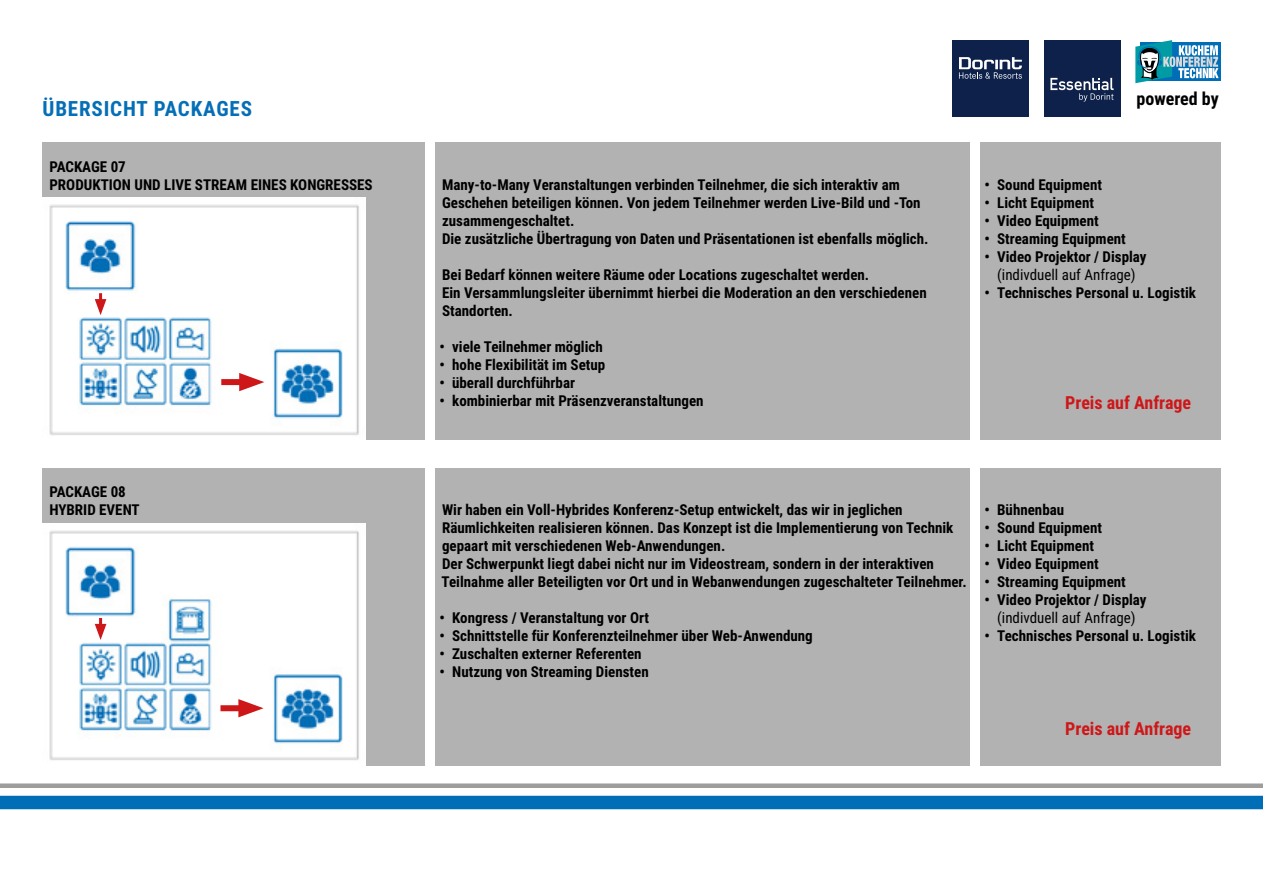
<style>
.page{position:relative;width:1263px;height:893px;background:#fff}
.page>*{position:absolute;margin:0;border:0;box-sizing:border-box;transform-origin:0 0}
.t1{font:700 21px "Roboto Condensed";letter-spacing:.04em;color:#046eb7}
.t2{font:700 18px "Roboto Condensed";color:#cd1719}
.t3{font:700 18px "Roboto Condensed";color:#000}
.t4{font:700 15px/18px "Roboto Condensed";color:#000}
.t5{font:15px "Roboto Condensed";color:#000}
</style>
<div class="page">
<div style="left:0;top:796px;width:1263px;height:13px;background:#006eb6"></div>
<div style="left:0;top:783px;width:1263px;height:5px;background:#9d9d9c"></div>
<div style="left:43px;top:142px;width:382px;height:298px;background:#b3b2b2"></div>
<div style="left:980px;top:142px;width:240px;height:298px;background:#b3b2b2"></div>
<div style="left:980px;top:468px;width:240px;height:297px;background:#b3b2b2"></div>
<div style="left:435px;top:142px;width:534px;height:298px;background:#b3b2b2"></div>
<div style="left:435px;top:468px;width:534px;height:297px;background:#b3b2b2"></div>
<div style="left:43px;top:468px;width:382px;height:297px;background:#b3b2b2"></div>
<img style="left:43px;top:198px;width:323px;height:242px">
<img style="left:43px;top:523px;width:323px;height:242px">
<div style="left:221px;top:379px;width:29px;height:6px;background:#cd1719"></div>
<svg style="left:239px;top:373px;width:25px;height:18px"></svg>
<svg style="left:95px;top:293px;width:11px;height:22px"></svg>
<svg style="left:95px;top:618px;width:11px;height:22px"></svg>
<div style="left:220px;top:705px;width:29px;height:6px;background:#cd1719"></div>
<svg style="left:238px;top:699px;width:26px;height:18px"></svg>
<svg style="left:1218px;top:43px;width:2px;height:38px"></svg>
<svg style="left:1135px;top:40px;width:83px;height:43px"></svg>
<div style="left:952px;top:40px;width:77px;height:77px;background:#0e214a"></div>
<svg style="left:959px;top:57px;width:63px;height:22px"></svg>
<div style="left:1044px;top:40px;width:76px;height:77px;background:#0e214a"></div>
<svg style="left:1050px;top:78px;width:63px;height:24px"></svg>
<h1 class="t1" style="left:43px;top:94px;width:211px">ÜBERSICHT PACKAGES</h1>
<p class="t4" style="left:49px;top:157px;width:325px">PACKAGE 07<br>PRODUKTION UND LIVE STREAM EINES KONGRESSES</p>
<p class="t4" style="left:49px;top:482px;width:92px">PACKAGE 08<br>HYBRID EVENT</p>
<p class="t4" style="left:442px;top:175px;width:488px">Many-to-Many Veranstaltungen verbinden Teilnehmer, die sich interaktiv am Geschehen beteiligen können. Von jedem Teilnehmer werden Live-Bild und -Ton zusammengeschaltet.<br>Die zusätzliche Übertragung von Daten und Präsentationen ist ebenfalls möglich.</p>
<p class="t4" style="left:442px;top:265px;width:486px">Bei Bedarf können weitere Räume oder Locations zugeschaltet werden.<br>Ein Versammlungsleiter übernimmt hierbei die Moderation an den verschiedenen<br>Standorten.</p>
<p class="t4" style="left:439px;top:337px;width:165px">• viele Teilnehmer möglich</p>
<p class="t4" style="left:439px;top:355px;width:167px">• hohe Flexibilität im Setup</p>
<p class="t4" style="left:439px;top:373px;width:137px">• überall durchführbar</p>
<p class="t4" style="left:439px;top:391px;width:266px">• kombinierbar mit Präsenzveranstaltungen</p>
<p class="t3" style="left:1136px;top:86px;width:84px">powered by</p>
<p class="t4" style="left:984px;top:175px;width:119px">• Sound Equipment</p>
<p class="t4" style="left:984px;top:193px;width:111px">• Licht Equipment</p>
<p class="t4" style="left:984px;top:211px;width:116px">• Video Equipment</p>
<p class="t4" style="left:984px;top:229px;width:143px">• Streaming Equipment</p>
<p class="t4" style="left:984px;top:247px;width:164px">• Video Projektor / Display</p>
<p class="t5" style="left:997px;top:264px;width:140px">(indivduell auf Anfrage)</p>
<p class="t4" style="left:984px;top:283px;width:213px">• Technisches Personal u. Logistik</p>
<p class="t2" style="left:1065px;top:390px;width:127px">Preis auf Anfrage</p>
<p class="t4" style="left:442px;top:500px;width:526px">Wir haben ein Voll-Hybrides Konferenz-Setup entwickelt, das wir in jeglichen Räumlichkeiten realisieren können. Das Konzept ist die Implementierung von Technik gepaart mit verschiedenen Web-Anwendungen.<br>Der Schwerpunkt liegt dabei nicht nur im Videostream, sondern in der interaktiven Teilnahme aller Beteiligten vor Ort und in Webanwendungen zugeschalteter Teilnehmer.</p>
<p class="t4" style="left:439px;top:608px;width:211px">• Kongress / Veranstaltung vor Ort</p>
<p class="t4" style="left:439px;top:626px;width:375px">• Schnittstelle für Konferenzteilnehmer über Web-Anwendung</p>
<p class="t4" style="left:439px;top:644px;width:204px">• Zuschalten externer Referenten</p>
<p class="t4" style="left:439px;top:662px;width:211px">• Nutzung von Streaming Diensten</p>
<p class="t4" style="left:984px;top:500px;width:81px">• Bühnenbau</p>
<p class="t4" style="left:984px;top:518px;width:119px">• Sound Equipment</p>
<p class="t4" style="left:984px;top:536px;width:111px">• Licht Equipment</p>
<p class="t4" style="left:984px;top:554px;width:116px">• Video Equipment</p>
<p class="t4" style="left:984px;top:572px;width:143px">• Streaming Equipment</p>
<p class="t4" style="left:984px;top:590px;width:164px">• Video Projektor / Display</p>
<p class="t5" style="left:997px;top:607px;width:140px">(indivduell auf Anfrage)</p>
<p class="t4" style="left:984px;top:626px;width:213px">• Technisches Personal u. Logistik</p>
<p class="t2" style="left:1065px;top:716px;width:127px">Preis auf Anfrage</p>
</div>
